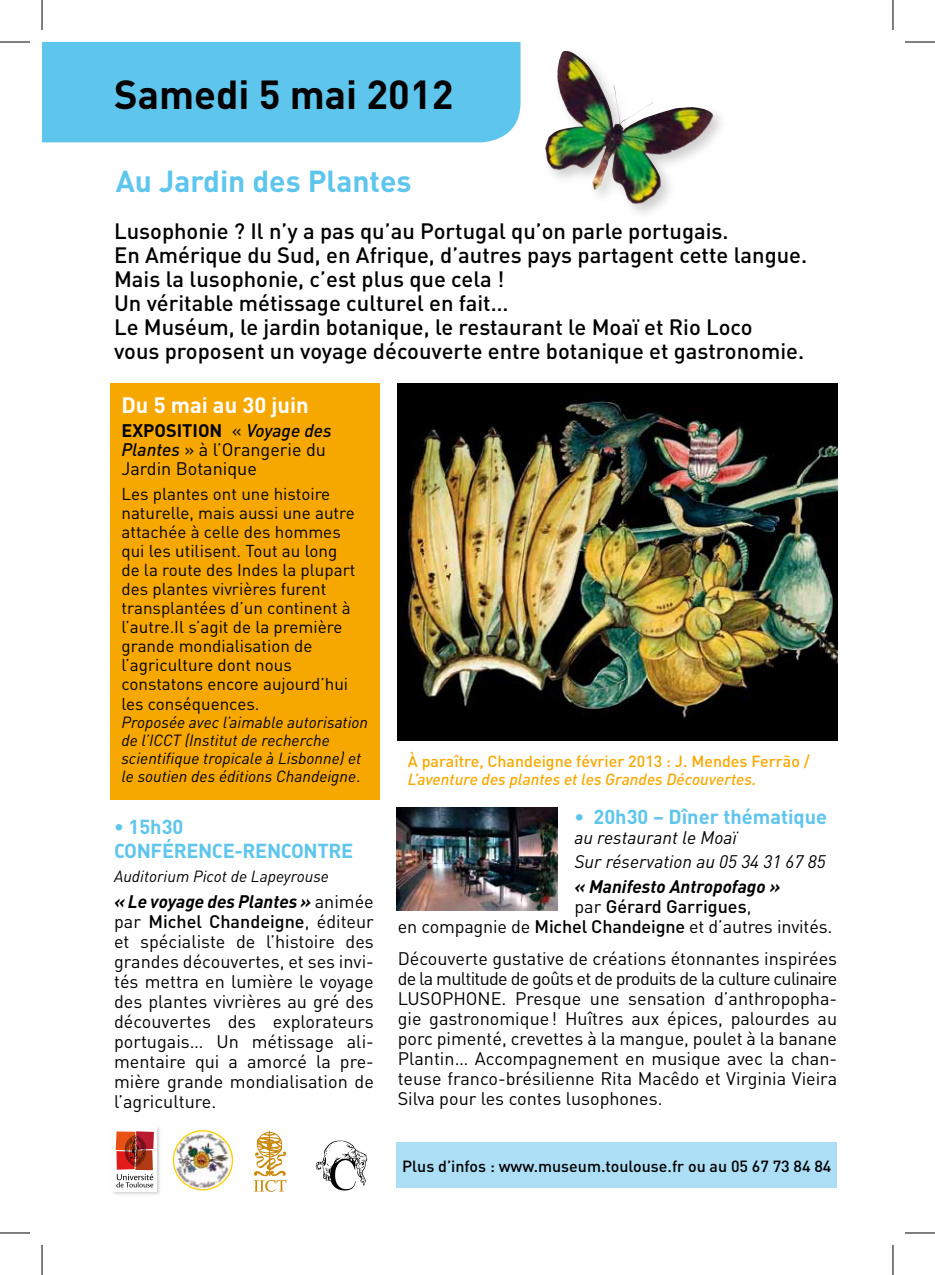
<style>
.page{position:relative;width:935px;height:1275px;background:#fff}
.page>*{position:absolute;margin:0;border:0;box-sizing:border-box;transform-origin:0 0}
.t1{font:700 40px "DIN";color:#000}
.t2{font:700 30px "DIN";color:#5ec5ed}
.t3{font:500 22px/24px "DIN";color:#000}
.t4{font:700 22px "DIN";color:#fff}
.t5{font:700 20px/24px "DIN";color:#5ec5ed}
.t6{font:18px/20px "DIN";color:#000;text-align:justify}
.t7{font:italic 18px/24px "DIN";color:#000}
.t8{font:italic 700 18px "DIN";color:#000}
.t9{font:500 18px "DIN";color:#000}
.t10{font:17px/19px "DIN";color:#000}
.t11{font:italic 16px/18px "DIN";color:#000}
.t12{font:500 16px "DIN";color:#000}
.t13{font:500 16px "DIN";color:#f7a800}
.t14{font:italic 500 16px "DIN";color:#f7a800}
.s1{font-weight:700}
.s2{font-weight:500;font-style:italic}
.s3{font-style:normal}
.s4{font-weight:400}
.s5{font-weight:500}
.s6{font-weight:700;font-style:italic}
</style>
<div class="page">
<div style="left:42px;top:42px;width:478px;height:100px;background:#5ec5ed"></div>
<div style="left:396px;top:1142px;width:441px;height:45px;background:#acdef5"></div>
<div style="left:110px;top:384px;width:269px;height:416px;background:#f7a800"></div>
<img style="left:397px;top:384px;width:440px;height:356px">
<div style="left:540px;top:46px;width:188px;height:174px;background:#000;opacity:.2"></div>
<img style="left:557px;top:51px;width:7px;height:28px">
<img style="left:315px;top:1140px;width:52px;height:50px">
<svg style="left:254px;top:1130px;width:32px;height:61px"></svg>
<img style="left:174px;top:1131px;width:58px;height:58px;border-radius:29px">
<div style="left:173px;top:1130px;width:60px;height:60px;border:1px solid #fecc00;border-radius:50%"></div>
<img style="left:396px;top:807px;width:161px;height:103px">
<img style="left:113px;top:1128px;width:47px;height:67px">
<div style="left:113px;top:1126px;width:44px;height:65px;background:#fff"></div>
<svg style="left:116px;top:1131px;width:38px;height:56px"></svg>
<hr style="left:0;top:42px;width:30px;height:1px;background:#000">
<hr style="left:904px;top:42px;width:30px;height:1px;background:#000">
<hr style="left:0;top:1232px;width:30px;height:1px;background:#000">
<hr style="left:904px;top:1232px;width:30px;height:1px;background:#000">
<hr style="left:42px;top:0;width:1px;height:30px;background:#000">
<hr style="left:42px;top:1245px;width:1px;height:30px;background:#000">
<hr style="left:892px;top:0;width:1px;height:30px;background:#000">
<hr style="left:892px;top:1245px;width:1px;height:30px;background:#000">
<h1 class="t1" style="left:114px;top:69px;width:341px">Samedi 5 mai 2012</h1>
<h2 class="t2" style="left:116px;top:162px;width:297px">Au Jardin des Plantes</h2>
<p class="t3" style="left:114px;top:218px;width:694px">Lusophonie ? Il n’y a pas qu’au Portugal qu’on parle portugais.<br>En Amérique du Sud, en Afrique, d’autres pays partagent cette langue.<br>Mais la lusophonie, c’est plus que cela !<br>Un véritable métissage culturel en fait…<br>Le Muséum, le jardin botanique, le restaurant le Moaï et Rio Loco<br>vous proposent un voyage découverte entre botanique et gastronomie.</p>
<p class="t4" style="left:121px;top:391px;width:189px">Du 5 mai au 30 juin</p>
<p class="t6" style="left:121px;top:421px;width:212px;line-height:19px;text-align:left"><span class="s1">exposition</span> « <span class="s2">Voyage des<br>Plantes</span> » à l’Orangerie du<br>Jardin Botanique</p>
<p class="t10" style="left:121px;top:484px;width:235px">Les plantes ont une histoire naturelle, mais aussi une autre attachée à celle des hommes qui les utilisent. Tout au long de la route des Indes la plupart des plantes vivrières furent transplantées d’un continent à l’autre.Il s’agit de la première grande mondialisation de l’agriculture dont nous constatons encore aujourd’hui les conséquences.</p>
<p class="t11" style="left:121px;top:713px;width:248px">Proposée avec l’aimable autorisation de l’ICCT (Institut de recherche scientifique tropicale à Lisbonne) et le soutien des éditions Chandeigne<span class="s3">.</span></p>
<p class="t5" style="left:574px;top:803px;width:254px">• 20h30 – Dîner thématique</p>
<p class="t7" style="left:574px;top:825px;width:253px">au restaurant le Moaï<br>Sur réservation au 05 34 31 67 85</p>
<p class="t8" style="left:574px;top:875px;width:207px">« Manifesto Antropofago »</p>
<p class="t9" style="left:574px;top:895px;width:178px"><span class="s4">par</span> Gérard Garrigues<span class="s4">,</span></p>
<p class="t6" style="left:397px;top:916px;width:436px">en compagnie de <span class="s5">Michel Chandeigne</span> et d’autres invités.</p>
<p class="t6" style="left:397px;top:948px;width:441px">Découverte gustative de créations étonnantes inspirées de la multitude de goûts et de produits de la culture culinaire LUSOPHONE. Presque une sensation d’anthropopha&shy;gie gastronomique! Huîtres aux épices, palourdes au porc pimenté, crevettes à la mangue, poulet à la banane Plantin… Accompagnement en musique avec la chan&shy;teuse franco-brésilienne Rita Macêdo et Virginia Vieira Silva pour les contes lusophones.</p>
<p class="t13" style="left:408px;top:751px;width:403px">À paraître, Chandeigne février 2013 : J. Mendes Ferrão /</p>
<p class="t14" style="left:408px;top:769px;width:350px">L’aventure des plantes et les Grandes Découvertes.</p>
<p class="t5" style="left:114px;top:814px;width:73px">• 15h30<br>CON FÉREN</p>
<p class="t5" style="left:212px;top:838px;width:44px">CE-REN</p>
<p class="t5" style="left:281px;top:838px;width:24px">CONTRE</p>
<p class="t11" style="left:114px;top:867px;width:216px">Auditorium Picot de Lapeyrouse</p>
<p class="t6" style="left:114px;top:890px;width:261px"><span class="s6">« Le voyage des Plantes »</span> animée par <span class="s5">Michel Chandeigne</span>, éditeur et spécialiste de l’histoire des grandes découvertes, et ses invi&shy;tés mettra en lumière le voyage des plantes vivrières au gré des découvertes des explorateurs portugais… Un métissage ali&shy;mentaire qui a amorcé la pre&shy;mière grande mondialisation de l’agriculture.</p>
<p class="t12" style="left:402px;top:1155px;width:430px">Plus d’infos : www.museum.toulouse.fr ou au 05 67 73 84 84</p>
</div>
